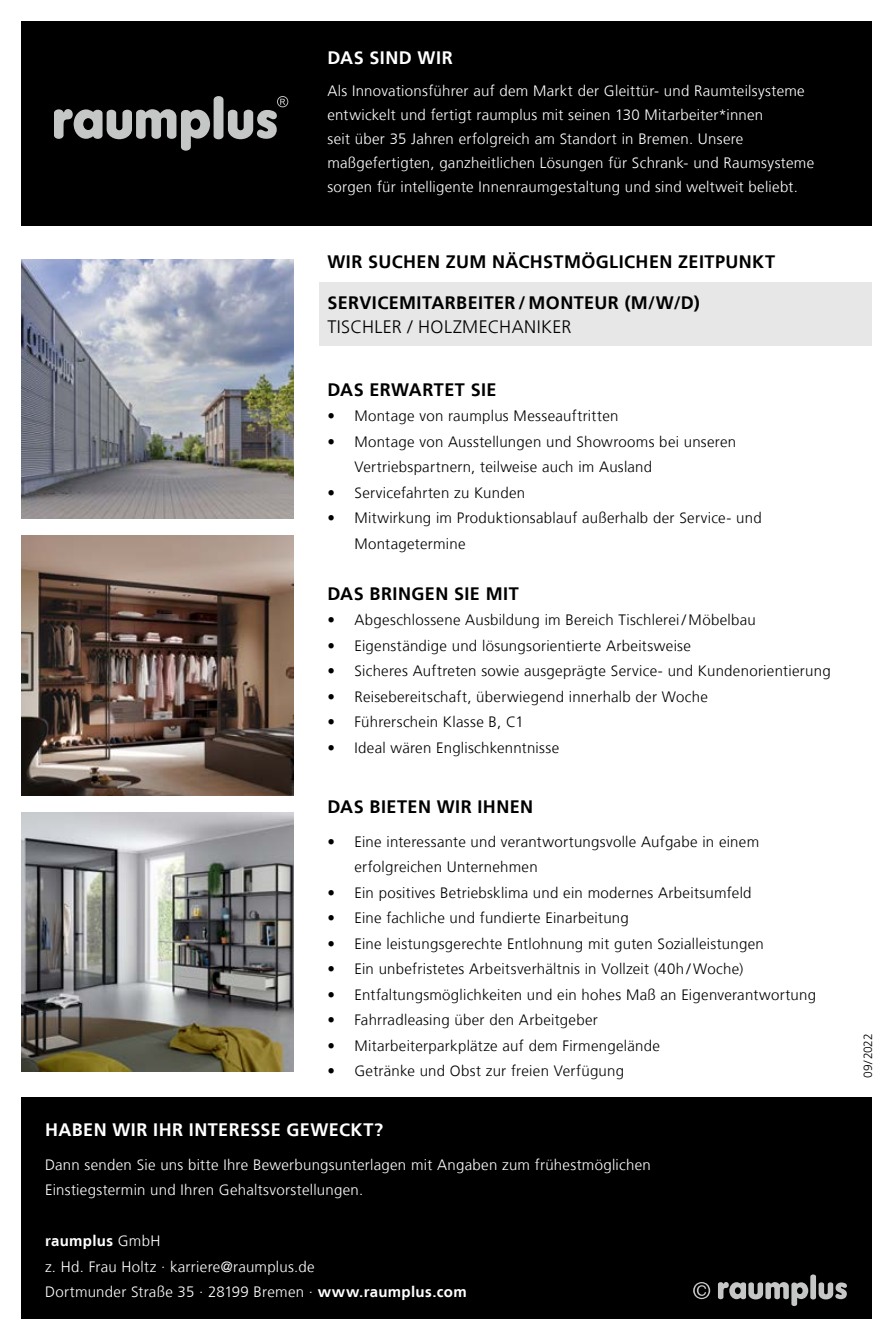
<style>
.page{position:relative;width:893px;height:1340px;background:#fff}
.page>*{position:absolute;margin:0;border:0;box-sizing:border-box;transform-origin:0 0}
.t1{font:700 18px "Frutiger LT";letter-spacing:.025em;color:#000}
.t2{font:700 18px "Frutiger LT";letter-spacing:.025em;color:#fff}
.t3{font:300 18px "Frutiger LT";letter-spacing:.02em;color:#000}
.t4{font:300 15px/25.5px "Frutiger LT";letter-spacing:.02em;color:#000}
.t5{font:300 15px/24px "Frutiger LT";letter-spacing:.02em;color:#fff}
.t6{font:300 12px "Frutiger LT";letter-spacing:-.005em;color:#000}
.s1{font-weight:700}
</style>
<div class="page">
<div style="left:21px;top:21px;width:851px;height:204px;background:#000"></div>
<div style="left:21px;top:1097px;width:851px;height:221px;background:#000"></div>
<svg style="left:54px;top:96px;width:234px;height:55px"></svg>
<div style="left:319px;top:283px;width:553px;height:63px;background:#e7e7e7"></div>
<img style="left:21px;top:536px;width:272px;height:259px">
<img style="left:21px;top:812px;width:272px;height:259px">
<img style="left:21px;top:259px;width:272px;height:260px">
<svg style="left:718px;top:1274px;width:129px;height:31px"></svg>
<svg style="left:693px;top:1282px;width:17px;height:17px"></svg>
<p class="t2" style="left:327px;top:47px;width:127px">DAS SIND WIR</p>
<p class="t5" style="left:327px;top:79px;width:488px">Als Innovationsführer auf dem Markt der Gleittür- und Raumteilsysteme entwickelt und fertigt raumplus mit seinen 130 Mitarbeiter*innen<br>seit über 35 Jahren erfolgreich am Standort in Bremen. Unsere maßgefertigten, ganzheitlichen Lösungen für Schrank- und Raumsysteme sorgen für intelligente Innenraumgestaltung und sind weltweit beliebt.</p>
<p class="t1" style="left:327px;top:251px;width:449px">WIR SUCHEN ZUM NÄCHSTMÖGLICHEN ZEITPUNKT</p>
<p class="t1" style="left:327px;top:292px;width:374px">SERVICEMITARBEITER / MONTEUR (M/W/D)</p>
<p class="t3" style="left:327px;top:317px;width:246px">TISCHLER / HOLZMECHANIKER</p>
<p class="t1" style="left:327px;top:379px;width:171px">DAS ERWARTET SIE</p>
<p class="t4" style="left:327px;top:403px;width:293px">• Montage von raumplus Messeauftritten</p>
<p class="t4" style="left:354px;top:429px;width:383px;text-indent:-27px">• Montage von Ausstellungen und Showrooms bei unseren<br>Vertriebspartnern, teilweise auch im Ausland</p>
<p class="t4" style="left:327px;top:480px;width:199px">• Servicefahrten zu Kunden</p>
<p class="t4" style="left:354px;top:505px;width:409px;text-indent:-27px">• Mitwirkung im Produktionsablauf außerhalb der Service- und<br>Montagetermine</p>
<p class="t1" style="left:327px;top:583px;width:193px">DAS BRINGEN SIE MIT</p>
<p class="t4" style="left:327px;top:607px;width:430px">• Abgeschlossene Ausbildung im Bereich Tischlerei / Möbelbau</p>
<p class="t4" style="left:327px;top:633px;width:365px">• Eigenständige und lösungsorientierte Arbeitsweise</p>
<p class="t4" style="left:327px;top:658px;width:505px">• Sicheres Auftreten sowie ausgeprägte Service- und Kundenorientierung</p>
<p class="t4" style="left:327px;top:684px;width:382px">• Reisebereitschaft, überwiegend innerhalb der Woche</p>
<p class="t4" style="left:327px;top:709px;width:198px">• Führerschein Klasse B, C1</p>
<p class="t4" style="left:327px;top:735px;width:233px">• Ideal wären Englischkenntnisse</p>
<p class="t1" style="left:327px;top:795px;width:207px">DAS BIETEN WIR IHNEN</p>
<p class="t4" style="left:354px;top:828px;width:406px;text-indent:-27px">• Eine interessante und verantwortungsvolle Aufgabe in einem erfolgreichen Unternehmen</p>
<p class="t4" style="left:327px;top:879px;width:426px">• Ein positives Betriebsklima und ein modernes Arbeitsumfeld</p>
<p class="t4" style="left:327px;top:905px;width:303px">• Eine fachliche und fundierte Einarbeitung</p>
<p class="t4" style="left:327px;top:930px;width:438px">• Eine leistungsgerechte Entlohnung mit guten Sozialleistungen</p>
<p class="t4" style="left:327px;top:956px;width:417px">• Ein unbefristetes Arbeitsverhältnis in Vollzeit (40h / Woche)</p>
<p class="t4" style="left:327px;top:982px;width:490px">• Entfaltungsmöglichkeiten und ein hohes Maß an Eigenverantwortung</p>
<p class="t4" style="left:327px;top:1007px;width:272px">• Fahrradleasing über den Arbeitgeber</p>
<p class="t4" style="left:327px;top:1033px;width:334px">• Mitarbeiterparkplätze auf dem Firmengelände</p>
<p class="t4" style="left:327px;top:1058px;width:298px">• Getränke und Obst zur freien Verfügung</p>
<p class="t2" style="left:45px;top:1118px;width:340px">HABEN WIR IHR INTERESSE GEWECKT?</p>
<p class="t5" style="left:45px;top:1152px;width:607px;line-height:25.5px">Dann senden Sie uns bitte Ihre Bewerbungsunterlagen mit Angaben zum frühestmöglichen<br>Einstiegstermin und Ihren Gehaltsvorstellungen.</p>
<p class="t5" style="left:45px;top:1228px;width:423px;line-height:25.5px"><span class="s1">raumplus</span> GmbH<br>z. Hd. Frau Holtz · karriere@raumplus.de<br>Dortmunder Straße 35 · 28199 Bremen · <span class="s1">www.raumplus.com</span></p>
<p class="t6" style="left:861px;top:1078px;width:46px;rotate:-90deg">09/2022</p>
</div>
